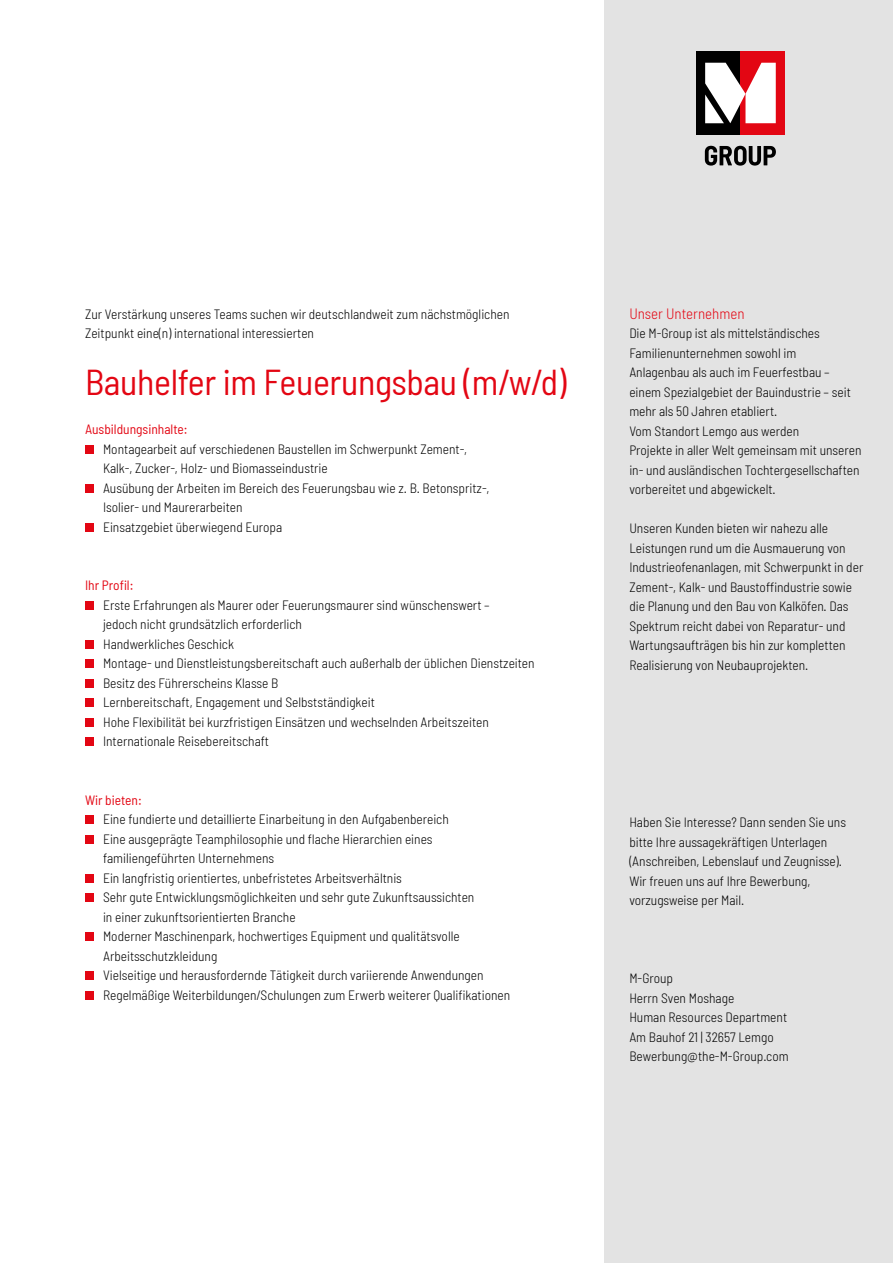
<style>
.page{position:relative;width:893px;height:1263px;background:#fff}
.page>*{position:absolute;margin:0;border:0;box-sizing:border-box;transform-origin:0 0}
.t1{font:semi-condensed 36px "Barlow";letter-spacing:-.01em;color:#e30613}
.t2{font:300 semi-condensed 15px "Barlow";color:#e30613}
.t3{font:300 semi-condensed 13.5px/19.5px "Barlow";color:#000}
.t4{font:semi-condensed 13.5px "Barlow";color:#e30613}
</style>
<div class="page">
<div style="left:85px;top:445px;width:9px;height:9px;background:#e30613"></div>
<div style="left:85px;top:484px;width:9px;height:9px;background:#e30613"></div>
<div style="left:85px;top:523px;width:9px;height:9px;background:#e30613"></div>
<div style="left:85px;top:601px;width:9px;height:9px;background:#e30613"></div>
<div style="left:85px;top:640px;width:9px;height:9px;background:#e30613"></div>
<div style="left:85px;top:660px;width:9px;height:8px;background:#e30613"></div>
<div style="left:85px;top:679px;width:9px;height:9px;background:#e30613"></div>
<div style="left:85px;top:699px;width:9px;height:8px;background:#e30613"></div>
<div style="left:85px;top:718px;width:9px;height:9px;background:#e30613"></div>
<div style="left:85px;top:738px;width:9px;height:8px;background:#e30613"></div>
<div style="left:85px;top:816px;width:9px;height:8px;background:#e30613"></div>
<div style="left:85px;top:835px;width:9px;height:9px;background:#e30613"></div>
<div style="left:85px;top:874px;width:9px;height:9px;background:#e30613"></div>
<div style="left:85px;top:894px;width:9px;height:8px;background:#e30613"></div>
<div style="left:85px;top:933px;width:9px;height:8px;background:#e30613"></div>
<div style="left:85px;top:972px;width:9px;height:8px;background:#e30613"></div>
<div style="left:85px;top:991px;width:9px;height:9px;background:#e30613"></div>
<div style="left:605px;top:0;width:288px;height:1263px;background:#e3e3e3"></div>
<svg style="left:705px;top:146px;width:71px;height:20px"></svg>
<div style="left:696px;top:51px;width:44px;height:84px;background:#000"></div>
<div style="left:740px;top:51px;width:44px;height:84px;background:#e30613"></div>
<svg style="left:705px;top:63px;width:71px;height:60px"></svg>
<p class="t3" style="left:85px;top:304px;width:426px">Zur Verstärkung unseres Teams suchen wir deutschlandweit zum nächstmöglichen<br>Zeitpunkt eine(n) international interessierten</p>
<p class="t1" style="left:85px;top:360px;width:483px">Bauhelfer im Feuerungsbau (m/w/d)</p>
<p class="t4" style="left:85px;top:421px;width:104px">Ausbildungsinhalte:</p>
<p class="t3" style="left:103px;top:439px;width:366px">Montagearbeit auf verschiedenen Baustellen im Schwerpunkt Zement-,<br>Kalk-, Zucker-, Holz- und Biomasseindustrie</p>
<p class="t3" style="left:103px;top:478px;width:388px">Ausübung der Arbeiten im Bereich des Feuerungsbau wie z. B. Betonspritz-,<br>Isolier- und Maurerarbeiten</p>
<p class="t3" style="left:103px;top:517px;width:181px">Einsatzgebiet überwiegend Europa</p>
<p class="t4" style="left:85px;top:577px;width:50px">Ihr Profil:</p>
<p class="t3" style="left:103px;top:595px;width:388px">Erste Erfahrungen als Maurer oder Feuerungsmaurer sind wünschenswert – jedoch nicht grundsätzlich erforderlich</p>
<p class="t3" style="left:103px;top:634px;width:133px">Handwerkliches Geschick</p>
<p class="t3" style="left:103px;top:653px;width:433px">Montage- und Dienstleistungsbereitschaft auch außerhalb der üblichen Dienstzeiten</p>
<p class="t3" style="left:103px;top:673px;width:177px">Besitz des Führerscheins Klasse B</p>
<p class="t3" style="left:103px;top:692px;width:273px">Lernbereitschaft, Engagement und Selbstständigkeit</p>
<p class="t3" style="left:103px;top:712px;width:387px">Hohe Flexibilität bei kurzfristigen Einsätzen und wechselnden Arbeitszeiten</p>
<p class="t3" style="left:103px;top:731px;width:168px">Internationale Reisebereitschaft</p>
<p class="t4" style="left:85px;top:791px;width:58px">Wir bieten:</p>
<p class="t3" style="left:103px;top:809px;width:347px">Eine fundierte und detaillierte Einarbeitung in den Aufgabenbereich</p>
<p class="t3" style="left:103px;top:829px;width:331px">Eine ausgeprägte Teamphilosophie und flache Hierarchien eines familiengeführten Unternehmens</p>
<p class="t3" style="left:103px;top:868px;width:300px">Ein langfristig orientiertes, unbefristetes Arbeitsverhältnis</p>
<p class="t3" style="left:103px;top:887px;width:373px">Sehr gute Entwicklungsmöglichkeiten und sehr gute Zukunftsaussichten in einer zukunftsorientierten Branche</p>
<p class="t3" style="left:103px;top:926px;width:358px">Moderner Maschinenpark, hochwertiges Equipment und qualitätsvolle<br>Arbeitsschutzkleidung</p>
<p class="t3" style="left:103px;top:965px;width:382px">Vielseitige und herausfordernde Tätigkeit durch variierende Anwendungen</p>
<p class="t3" style="left:103px;top:985px;width:409px">Regelmäßige Weiterbildungen/Schulungen zum Erwerb weiterer Qualifikationen</p>
<p class="t2" style="left:629px;top:304px;width:117px">Unser Unternehmen</p>
<p class="t3" style="left:629px;top:323px;width:192px">Die M-Group ist als mittelständisches<br>Familienunternehmen sowohl im</p>
<p class="t3" style="left:629px;top:362px;width:202px">Anlagenbau als auch im Feuerfestbau –</p>
<p class="t3" style="left:629px;top:381px;width:223px">einem Spezialgebiet der Bauindustrie – seit mehr als 50 Jahren etabliert.</p>
<p class="t3" style="left:629px;top:420px;width:171px">Vom Standort Lemgo aus werden</p>
<p class="t3" style="left:629px;top:440px;width:234px">Projekte in aller Welt gemeinsam mit unseren in- und ausländischen Tochtergesellschaften vorbereitet und abgewickelt.</p>
<p class="t3" style="left:629px;top:518px;width:236px">Unseren Kunden bieten wir nahezu alle Leistungen rund um die Ausmauerung von Industrieofenanlagen, mit Schwerpunkt in der Zement-, Kalk- und Baustoffindustrie sowie die Planung und den Bau von Kalköfen. Das Spektrum reicht dabei von Reparatur- und</p>
<p class="t3" style="left:629px;top:635px;width:218px">Wartungsaufträgen bis hin zur kompletten<br>Realisierung von Neubauprojekten.</p>
<p class="t3" style="left:629px;top:812px;width:218px">Haben Sie Interesse? Dann senden Sie uns bitte Ihre aussagekräftigen Unterlagen (Anschreiben, Lebenslauf und Zeugnisse).<br>Wir freuen uns auf Ihre Bewerbung, vorzugsweise per Mail.</p>
<p class="t3" style="left:629px;top:968px;width:45px">M-Group</p>
<p class="t3" style="left:629px;top:987px;width:106px">Herrn Sven Moshage</p>
<p class="t3" style="left:629px;top:1007px;width:159px">Human Resources Department</p>
<p class="t3" style="left:629px;top:1026px;width:146px">Am Bauhof 21 | 32657 Lemgo</p>
<p class="t3" style="left:629px;top:1046px;width:161px">Bewerbung@the-M-Group.com</p>
</div>
